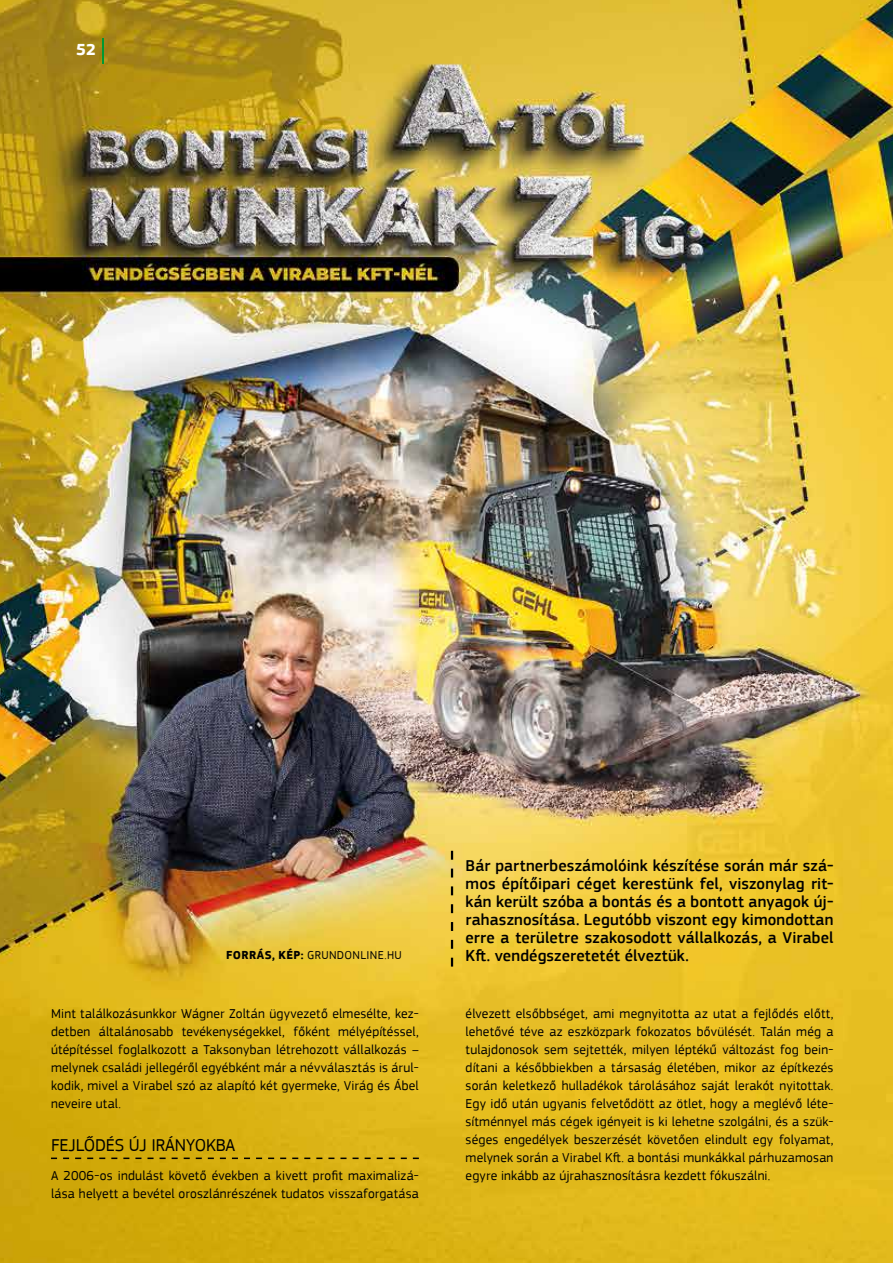
<style>
.page{position:relative;width:893px;height:1263px;background:#fff}
.page>*{position:absolute;margin:0;border:0;box-sizing:border-box;transform-origin:0 0}
.t1{font:18px "PF Square Sans Pro";letter-spacing:-.01em;color:#000}
.t2{font:500 16.5px/18px "PF Square Sans Pro";letter-spacing:.01em;color:#000;text-align:justify}
.t3{font:700 16.5px "PF Square Sans Pro";color:#fff}
.t4{font:13.5px/18px "PF Square Sans Pro";letter-spacing:.015em;color:#000;text-align:justify}
.t5{font:12px "PF Square Sans Pro";letter-spacing:.03em;color:#000}
.s1{font-weight:700}
</style>
<div class="page">
<img style="left:0;top:0;width:893px;height:1263px">
<svg style="left:451px;top:851px;width:2px;height:115px"></svg>
<svg style="left:51px;top:1157px;width:368px;height:2px"></svg>
<hr style="left:102px;top:39px;width:2px;height:25px;background:#009932">
<p class="t3" style="left:76px;top:40px;width:21px">52</p>
<p class="t2" style="left:466px;top:857px;width:369px">Bár partnerbeszámolóink készítése során már szá&shy;mos építőipari céget kerestünk fel, viszonylag rit&shy;kán került szóba a bontás és a bontott anyagok új&shy;rahasznosítása. Legutóbb viszont egy kimondottan erre a területre szakosodott vállalkozás, a Virabel</p>
<p class="t5" style="left:226px;top:948px;width:177px"><span class="s1">FORRÁS, KÉP:</span> GRUNDONLINE.HU</p>
<p class="t2" style="left:466px;top:947px;width:225px">Kſt. vendégszeretetét élveztük.</p>
<p class="t4" style="left:51px;top:1004px;width:369px">Mint találkozásunkkor Wágner Zoltán ügyvezető elmesélte, kez&shy;detben általánosabb tevékenységekkel, főként mélyépítéssel, útépítéssel foglalkozott a Taksonyban létrehozott vállalkozás – melynek családi jellegéről egyébként már a névválasztás is árul&shy;kodik, mivel a Virabel szó az alapító két gyermeke, Virág és Ábel neveire utal.</p>
<h1 class="t1" style="left:51px;top:1134px;width:186px">FEJLŐDÉS ÚJ IRÁNYOKBA</h1>
<p class="t4" style="left:51px;top:1166px;width:369px">A 2006-os indulást követő években a kivett profit maximalizá&shy;lása helyett a bevétel oroszlánrészének tudatos visszaforgatása</p>
<p class="t4" style="left:466px;top:1004px;width:369px">élvezett elsőbbséget, ami megnyitotta az utat a fejlődés előtt, lehetővé téve az eszközpark fokozatos bővülését. Talán még a tulajdonosok sem sejtették, milyen léptékű változást fog bein&shy;dítani a későbbiekben a társaság életében, mikor az építkezés során keletkező hulladékok tárolásához saját lerakót nyitottak.<br>Egy idő után ugyanis felvetődött az ötlet, hogy a meglévő léte&shy;sítménnyel más cégek igényeit is ki lehetne szolgálni, és a szük&shy;séges engedélyek beszerzését követően elindult egy folyamat, melynek során a Virabel Kſt. a bontási munkákkal párhuzamosan egyre inkább az újrahasznosításra kezdett fókuszálni.</p>
</div>
